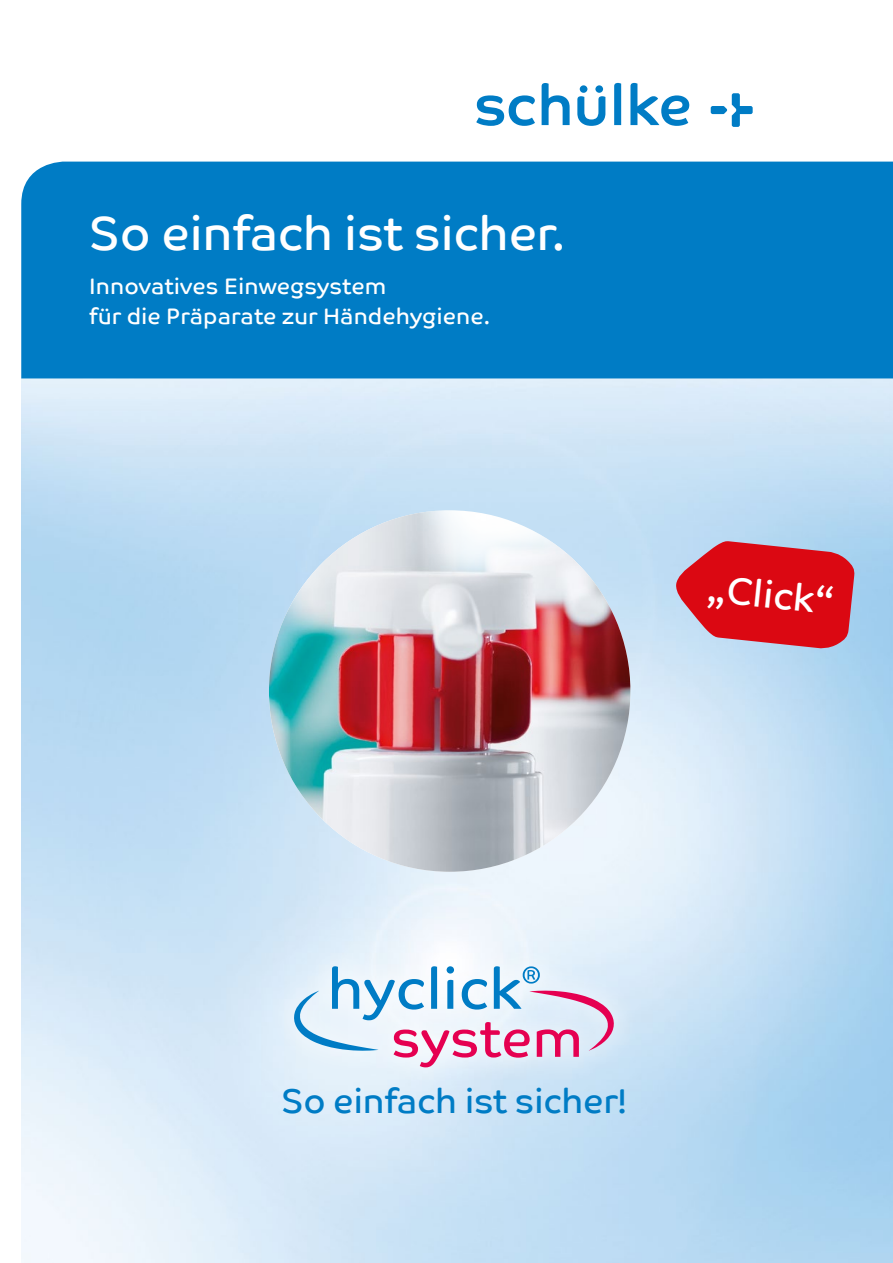
<style>
.page{position:relative;width:893px;height:1263px;background:#fff}
.page>*{position:absolute;margin:0;border:0;box-sizing:border-box;transform-origin:0 0}
.t1{font:48px "Co Text";letter-spacing:-.01em;color:#fff}
.t2{font:38.1px "Co Text";color:#fff}
.t3{font:34.5px "Co Text";letter-spacing:-.01em;color:#007cc5}
.t4{font:22.5px/30px "Co Text";color:#fff}
</style>
<div class="page">
<img style="left:21px;top:378px;width:872px;height:885px">
<div style="left:268px;top:940px;width:372px;height:153px;background:#fff;opacity:.75"></div>
<svg style="left:294px;top:966px;width:320px;height:101px"></svg>
<div style="left:21px;top:162px;width:872px;height:216px;background:#007cc5"></div>
<svg style="left:577px;top:85px;width:28px;height:41px"></svg>
<svg style="left:476px;top:95px;width:59px;height:31px"></svg>
<svg style="left:542px;top:83px;width:28px;height:42px"></svg>
<svg style="left:614px;top:83px;width:7px;height:42px"></svg>
<svg style="left:630px;top:83px;width:59px;height:43px"></svg>
<svg style="left:711px;top:93px;width:42px;height:34px"></svg>
<svg style="left:675px;top:541px;width:180px;height:108px;background:#d33744"></svg>
<img style="left:269px;top:510px;width:361px;height:362px;border-radius:181px">
<h1 class="t1" style="left:89px;top:205px;width:478px">So einfach ist sicher.</h1>
<p class="t4" style="left:89px;top:271px;width:402px">Innovatives Einwegsystem<br>für die Präparate zur Händehygiene.</p>
<h2 class="t2" style="left:710px;top:566px;width:128px;rotate:6deg">„Click“</h2>
<h3 class="t3" style="left:281px;top:1081px;width:347px">So einfach ist sicher!</h3>
</div>
